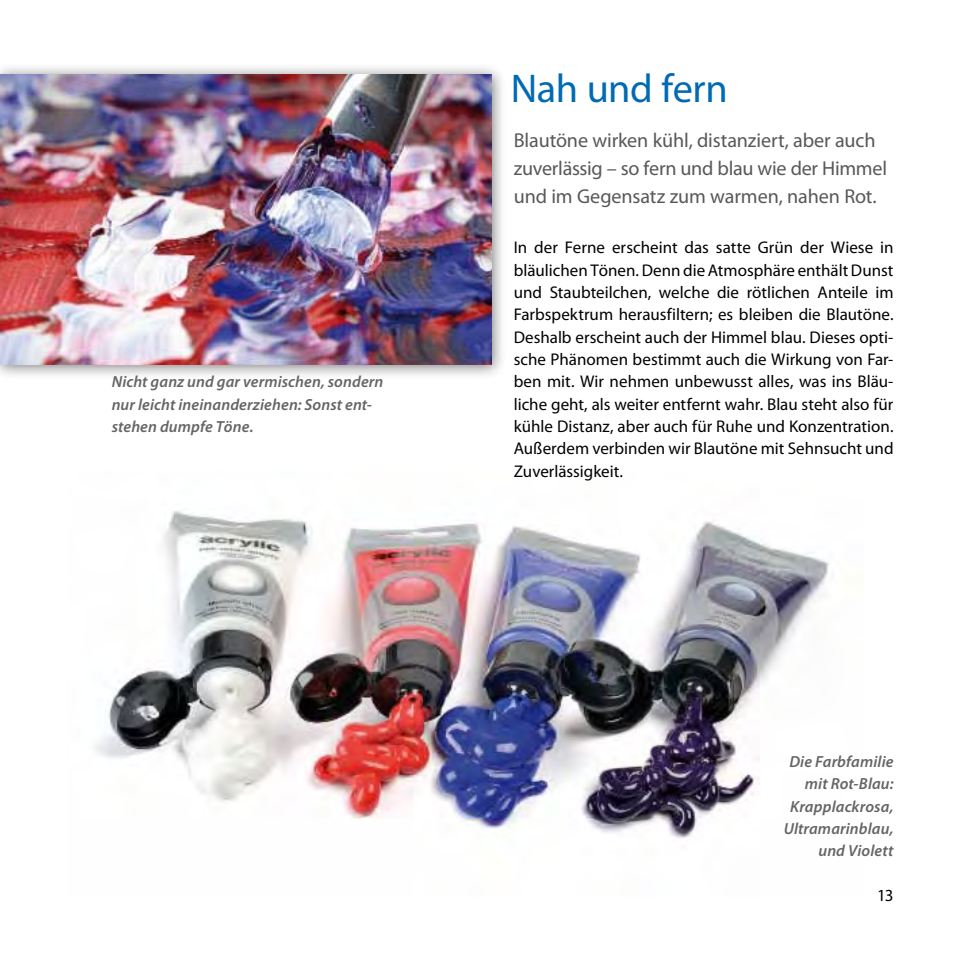
<style>
.page{position:relative;width:968px;height:968px;background:#fff}
.page>*{position:absolute;margin:0;border:0;box-sizing:border-box;transform-origin:0 0}
.t1{font:40.25px "Myriad Pro";letter-spacing:-.01em;color:#006ab3}
.t2{font:20.12px/28px "Myriad Pro";letter-spacing:-.01em;color:#58585a}
.t3{font:16.97px/22.4px "Myriad Pro";color:#000;text-align:justify}
.t4{font:italic 600 16.1px/22.4px "Myriad Pro";letter-spacing:.01em;color:#646567}
</style>
<div class="page">
<img style="left:95px;top:510px;width:734px;height:328px">
<div style="left:0;top:62px;width:506px;height:317px;background:#000;opacity:.5"></div>
<img style="left:0;top:74px;width:491px;height:291px">
<p class="t4" style="left:112px;top:370px;width:273px">Nicht ganz und gar vermischen, sondern nur leicht ineinanderziehen: Sonst ent&shy;stehen dumpfe Töne.</p>
<h1 class="t1" style="left:510px;top:63px;width:218px">Nah und fern</h1>
<p class="t2" style="left:513px;top:125px;width:375px">Blautöne wirken kühl, distanziert, aber auch zuverlässig – so fern und blau wie der Himmel und im Gegensatz zum warmen, nahen Rot.</p>
<p class="t3" style="left:513px;top:236px;width:381px">In der Ferne erscheint das satte Grün der Wiese in bläulichen Tönen. Denn die Atmosphäre enthält Dunst und Staubteilchen, welche die rötlichen Anteile im Farbspektrum herausfiltern; es bleiben die Blautöne.<br>Deshalb erscheint auch der Himmel blau. Dieses opti&shy;sche Phänomen bestimmt auch die Wirkung von Far&shy;ben mit. Wir nehmen unbewusst alles, was ins Bläu&shy;liche geht, als weiter entfernt wahr. Blau steht also für kühle Distanz, aber auch für Ruhe und Konzentration.<br>Außerdem verbinden wir Blautöne mit Sehnsucht und Zuverlässigkeit.</p>
<p class="t4" style="left:783px;top:749px;width:111px;text-align:right">Die Farbfamilie mit Rot-Blau:<br>Krapplackrosa,<br>Ultramarinblau, und Violett</p>
<p class="t3" style="left:877px;top:884px;width:18px">13</p>
</div>
